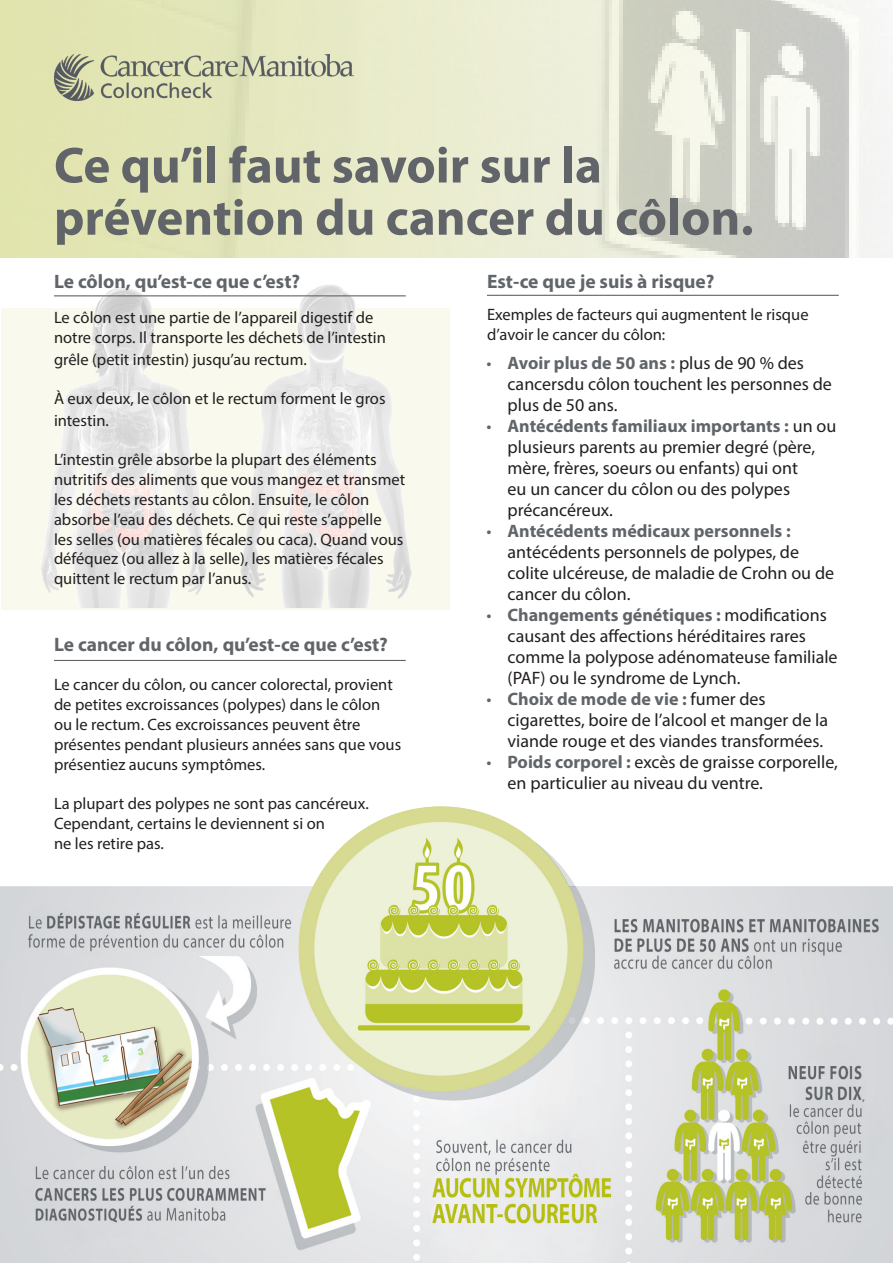
<style>
.page{position:relative;width:893px;height:1263px;background:#fff}
.page>*{position:absolute;margin:0;border:0;box-sizing:border-box;transform-origin:0 0}
.t1{font:700 51px/52.2px "Myriad Pro";color:#616569}
.t2{font:700 19.5px "Myriad Pro";color:#616569}
.Bullet_Color{font:18px/21px "Myriad Pro";color:#231f20}
.Bullet_Color-2{font:700 18px "Myriad Pro";color:#616569}
.t3{font:16.5px/19.8px "Myriad Pro";color:#231f20}
.t4{font:700 9px "Myriad Pro";color:#616569}
.s1{color:#616569}
.s2{font-weight:700;color:#616569}
.s3{font-weight:400}
.s4{font-weight:400;color:#231f20}
</style>
<div class="page">
<div style="left:1px;top:308px;width:448px;height:301px;background:#f9faed"></div>
<img style="left:227px;top:285px;width:185px;height:323px">
<img style="left:41px;top:287px;width:186px;height:321px">
<img style="left:0;top:0;width:893px;height:257px">
<hr style="left:54px;top:660px;width:352px;height:1px;background:#616569">
<hr style="left:54px;top:295px;width:352px;height:1px;background:#616569">
<hr style="left:487px;top:295px;width:352px;height:1px;background:#616569">
<img style="left:0;top:806px;width:893px;height:457px">
<img style="left:54px;top:54px;width:299px;height:47px">
<p class="t1" style="left:54px;top:138px;width:701px">Ce qu’il faut savoir sur la prévention du cancer du côlon.</p>
<p class="t2" style="left:54px;top:269px;width:248px">Le côlon, qu’est-ce que c’est?</p>
<p class="t3" style="left:54px;top:307px;width:333px">Le côlon est une partie de l’appareil digestif de notre corps. Il transporte les déchets de l’intestin</p>
<p class="t3" style="left:54px;top:349px;width:254px">grêle (petit intestin) jusqu’au rectum.</p>
<p class="t3" style="left:54px;top:388px;width:333px;line-height:21.6px">À eux deux, le côlon et le rectum forment le gros intestin.</p>
<p class="t3" style="left:54px;top:450px;width:353px">L’intestin grêle absorbe la plupart des éléments nutritifs des aliments que vous mangez et transmet les déchets restants au côlon. Ensuite, le côlon absorbe l’eau des déchets. Ce qui reste s’appelle<br>les selles (ou matières fécales ou caca). Quand vous déféquez (ou allez à la selle), les matières fécales quittent le rectum par l’anus.</p>
<p class="t2" style="left:54px;top:631px;width:335px">Le cancer du côlon, qu’est-ce que c’est?</p>
<p class="t3" style="left:54px;top:675px;width:349px">Le cancer du côlon, ou cancer colorectal, provient de petites excroissances (polypes) dans le côlon ou le rectum. Ces excroissances peuvent être présentes pendant plusieurs années sans que vous présentiez aucuns symptômes.</p>
<p class="t3" style="left:54px;top:793px;width:316px">La plupart des polypes ne sont pas cancéreux.<br>Cependant, certains le deviennent si on<br>ne les retire pas.</p>
<p class="t2" style="left:487px;top:269px;width:229px">Est-ce que je suis à risque?</p>
<p class="t3" style="left:487px;top:304px;width:323px">Exemples de facteurs qui augmentent le risque d’avoir le cancer du côlon:</p>
<p class="Bullet_Color" style="left:508px;top:352px;width:326px;text-indent:-21px"><span class="s1">•</span> <span class="s2">Avoir plus de 50 ans :</span> plus de 90 % des cancersdu côlon touchent les personnes de plus de 50 ans.</p>
<p class="Bullet_Color-2" style="left:487px;top:414px;width:351px"><span class="s3">•</span> Antécédents familiaux importants : <span class="s4">un ou</span></p>
<p class="Bullet_Color" style="left:508px;top:436px;width:309px">plusieurs parents au premier degré (père, mère, frères, soeurs ou enfants) qui ont eu un cancer du côlon ou des polypes précancéreux.</p>
<p class="Bullet_Color" style="left:508px;top:520px;width:328px;text-indent:-21px"><span class="s1">•</span> <span class="s2">Antécédents médicaux personnels : </span>antécédents personnels de polypes, de colite ulcéreuse, de maladie de Crohn ou de cancer du côlon.</p>
<p class="Bullet_Color-2" style="left:487px;top:603px;width:342px"><span class="s3">•</span> Changements génétiques : <span class="s4">modifications</span></p>
<p class="Bullet_Color" style="left:508px;top:625px;width:332px">causant des affections héréditaires rares comme la polypose adénomateuse familiale (PAF) ou le syndrome de Lynch.</p>
<p class="Bullet_Color" style="left:508px;top:688px;width:322px;text-indent:-21px"><span class="s1">•</span> <span class="s2">Choix de mode de vie :</span> fumer des cigarettes, boire de l’alcool et manger de la viande rouge et des viandes transformées.</p>
<p class="Bullet_Color" style="left:508px;top:751px;width:332px;text-indent:-21px"><span class="s1">•</span> <span class="s2">Poids corporel :</span> excès de graisse corporelle, en particulier au niveau du ventre.</p>
<p class="t4" style="left:862px;top:1092px;width:4px">,</p>
</div>
